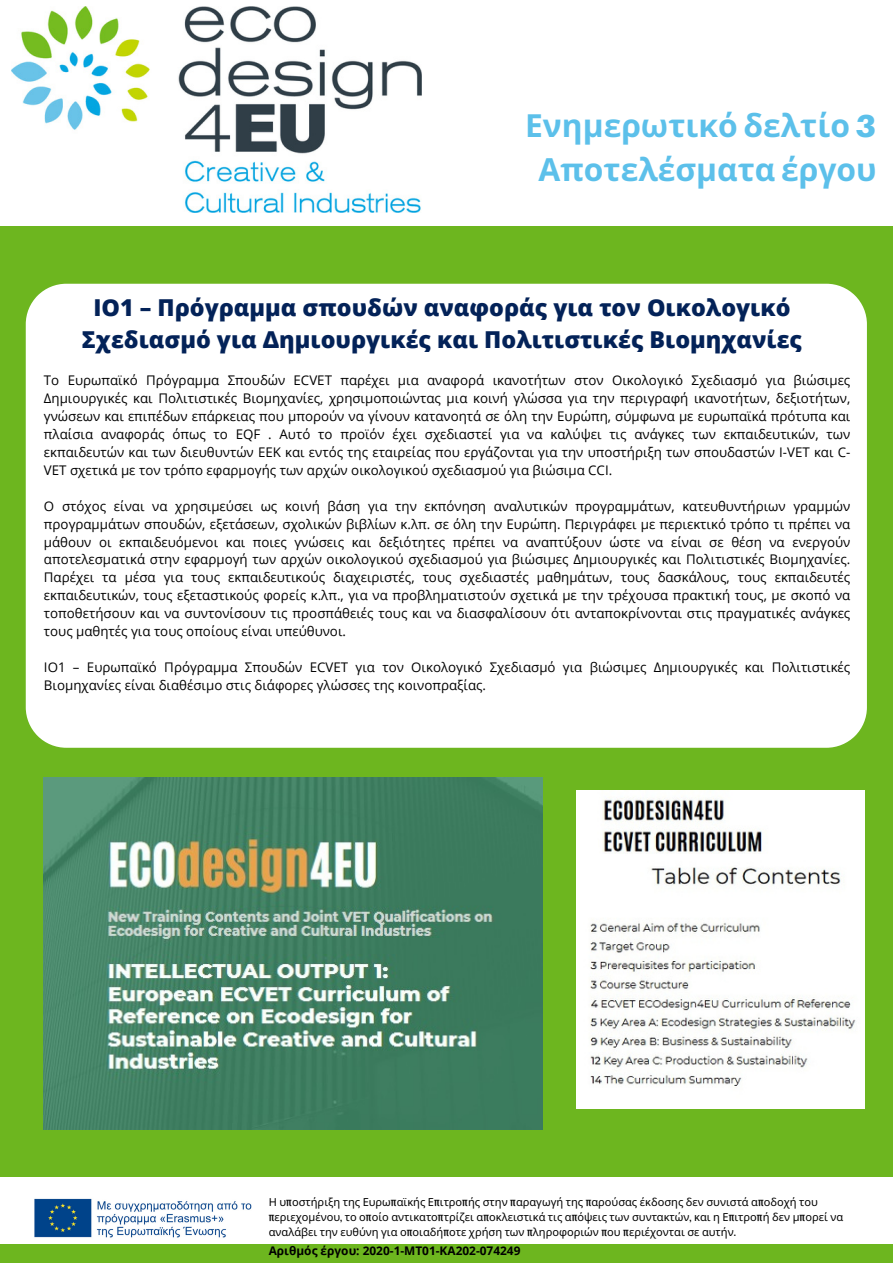
<style>
.page{position:relative;width:893px;height:1264px;background:#fff}
.page>*{position:absolute;margin:0;border:0;box-sizing:border-box;transform-origin:0 0}
.t1{font:700 31.8px/43.8px "Noto Sans";color:#5cc0ea;text-align:center}
.t2{font:800 23.25px/31.7px "Open Sans";color:#032258;text-align:center}
.t3{font:13.35px/18px "Open Sans";color:#000;text-align:justify}
.t4{font:700 11.85px "Open Sans";color:#000}
.t5{font:10.95px/14.7px "Noto Sans";color:#000}
.s1{font-family:"Aileron";font-weight:900}
.s2{font-family:"Oswald"}
</style>
<div class="page">
<div style="left:0;top:0;width:892px;height:1262px;background:#6db61f"></div>
<div style="left:0;top:0;width:892px;height:225px;background:#fff"></div>
<div style="left:0;top:1177px;width:892px;height:67px;background:#fff"></div>
<img style="left:11px;top:7px;width:410px;height:205px">
<div style="left:26px;top:284px;width:840px;height:463px;background:#fff"></div>
<img style="left:44px;top:777px;width:498px;height:352px">
<img style="left:577px;top:790px;width:287px;height:318px">
<img style="left:34px;top:1198px;width:218px;height:40px">
<p class="t1" style="left:525px;top:102px;width:353px">Ενημερωτικό δελτίο <span class="s1">3<br></span>Αποτελέσματα έργου</p>
<p class="t2" style="left:82px;top:291px;width:721px">IO1 – Πρόγραμμα σπουδών αναφοράς για τον Οικολογικό<br>Σχεδιασμό για Δημιουργικές και Πολιτιστικές Βιομηχανίες</p>
<p class="t3" style="left:44px;top:371px;width:807px">Το Ευρωπαϊκό Πρόγραμμα Σπουδών ECVET παρέχει μια αναφορά ικανοτήτων στον Οικολογικό Σχεδιασμό για βιώσιμες Δημιουργικές και Πολιτιστικές Βιομηχανίες, χρησιμοποιώντας μια κοινή γλώσσα για την περιγραφή ικανοτήτων, δεξιοτήτων, γνώσεων και επιπέδων επάρκειας που μπορούν να γίνουν κατανοητά σε όλη την Ευρώπη, σύμφωνα με ευρωπαϊκά πρότυπα και πλαίσια αναφοράς όπως το EQF . Αυτό το προϊόν έχει σχεδιαστεί για να καλύψει τις ανάγκες των εκπαιδευτικών, των εκπαιδευτών και των διευθυντών ΕΕΚ και εντός της εταιρείας που εργάζονται για την υποστήριξη των σπουδαστών I-VET και C-VET σχετικά με τον τρόπο εφαρμογής των αρχών οικολογικού σχεδιασμού για βιώσιμα CCI.</p>
<p class="t3" style="left:44px;top:496px;width:807px">Ο στόχος είναι να χρησιμεύσει ως κοινή βάση για την εκπόνηση αναλυτικών προγραμμάτων, κατευθυντήριων γραμμών προγραμμάτων σπουδών, εξετάσεων, σχολικών βιβλίων κ.λπ. σε όλη την Ευρώπη. Περιγράφει με περιεκτικό τρόπο τι πρέπει να μάθουν οι εκπαιδευόμενοι και ποιες γνώσεις και δεξιότητες πρέπει να αναπτύξουν ώστε να είναι σε θέση να ενεργούν αποτελεσματικά στην εφαρμογή των αρχών οικολογικού σχεδιασμού για βιώσιμες Δημιουργικές και Πολιτιστικές Βιομηχανίες.<br>Παρέχει τα μέσα για τους εκπαιδευτικούς διαχειριστές, τους σχεδιαστές μαθημάτων, τους δασκάλους, τους εκπαιδευτές εκπαιδευτικών, τους εξεταστικούς φορείς κ.λπ., για να προβληματιστούν σχετικά με την τρέχουσα πρακτική τους, με σκοπό να τοποθετήσουν και να συντονίσουν τις προσπάθειές τους και να διασφαλίσουν ότι ανταποκρίνονται στις πραγματικές ανάγκες τους μαθητές για τους οποίους είναι υπεύθυνοι.</p>
<p class="t3" style="left:44px;top:658px;width:807px">IO1 – Ευρωπαϊκό Πρόγραμμα Σπουδών ECVET για τον Οικολογικό Σχεδιασμό για βιώσιμες Δημιουργικές και Πολιτιστικές<br>Βιομηχανίες είναι διαθέσιμο στις διάφορες γλώσσες της κοινοπραξίας.</p>
<p class="t5" style="left:269px;top:1194px;width:576px">Η υ<span class="s2">π</span>οστήριξη της Ευρω<span class="s2">π</span>αϊκής Ε<span class="s2">π</span>ιτρο<span class="s2">π</span>ής στην <span class="s2">π</span>αραγωγή της <span class="s2">π</span>αρούσας έκδοσης δεν συνιστά α<span class="s2">π</span>οδοχή του <span class="s2">π</span>εριεχομένου<span class="s2">,</span> το ο<span class="s2">π</span>οίο αντικατο<span class="s2">π</span>τρίζει α<span class="s2">π</span>οκλειστικά τις α<span class="s2">π</span>όψεις των συντακτών<span class="s2">,</span> και η Ε<span class="s2">π</span>ιτρο<span class="s2">π</span>ή δεν μ<span class="s2">π</span>ορεί να αναλάβει την ευθύνη για ο<span class="s2">π</span>οιαδή<span class="s2">π</span>οτε χρήση των <span class="s2">π</span>ληροφοριών <span class="s2">π</span>ου <span class="s2">π</span>εριέχονται σε αυτήν<span class="s2">.</span></p>
<p class="t4" style="left:269px;top:1241px;width:253px">Αριθμός έργου: 2020-1-MT01-KA202-074249</p>
</div>
